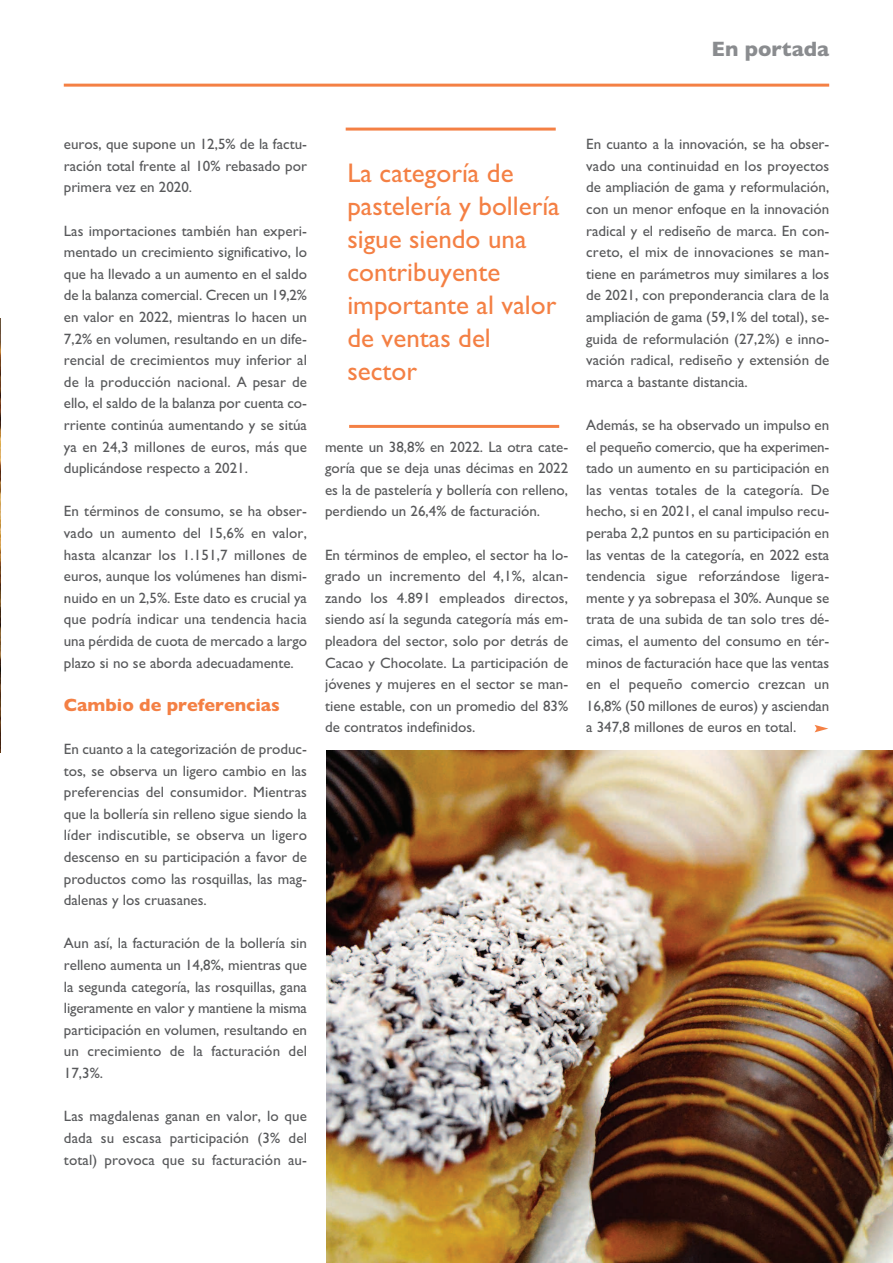
<style>
.page{position:relative;width:893px;height:1263px;background:#fff}
.page>*{position:absolute;margin:0;border:0;box-sizing:border-box;transform-origin:0 0}
.t1{font:27px/33px "Gill Sans";color:#f48044}
.t2{font:700 21px "Gill Sans";color:#8a8c8f}
.t3{font:700 18px "Gill Sans";color:#f48044}
.t4{font:15px/21.6px "Gill Sans";color:#57585a;text-align:justify}
</style>
<div class="page">
<hr style="left:64px;top:84px;width:765px;height:3px;background:#f48044">
<img style="left:0;top:319px;width:1px;height:433px">
<img style="left:326px;top:750px;width:567px;height:513px">
<hr style="left:346px;top:128px;width:210px;height:3px;background:#f48044">
<hr style="left:349px;top:425px;width:210px;height:3px;background:#f48044">
<svg style="left:814px;top:725px;width:14px;height:7px"></svg>
<h2 class="t2" style="left:712px;top:36px;width:119px">En portada</h2>
<p class="t4" style="left:64px;top:133px;width:245px">euros, que supone un 12,5% de la factu&shy;ración total frente al 10% rebasado por primera vez en 2020.</p>
<p class="t4" style="left:64px;top:220px;width:245px">Las importaciones también han experi&shy;mentado un crecimiento significativo, lo que ha llevado a un aumento en el saldo de la balanza comercial. Crecen un 19,2% en valor en 2022, mientras lo hacen un 7,2% en volumen, resultando en un dife&shy;rencial de crecimientos muy inferior al de la producción nacional. A pesar de ello, el saldo de la balanza por cuenta co&shy;rriente continúa aumentando y se sitúa ya en 24,3 millones de euros, más que duplicándose respecto a 2021.</p>
<p class="t4" style="left:64px;top:500px;width:245px">En términos de consumo, se ha obser&shy;vado un aumento del 15,6% en valor, hasta alcanzar los 1.151,7 millones de euros, aunque los volúmenes han dismi&shy;nuido en un 2,5%. Este dato es crucial ya que podría indicar una tendencia hacia una pérdida de cuota de mercado a largo plazo si no se aborda adecuadamente.</p>
<p class="t3" style="left:64px;top:694px;width:218px">Cambio de preferencias</p>
<p class="t4" style="left:64px;top:738px;width:245px">En cuanto a la categorización de produc&shy;tos, se observa un ligero cambio en las preferencias del consumidor. Mientras que la bollería sin relleno sigue siendo la líder indiscutible, se observa un ligero descenso en su participación a favor de productos como las rosquillas, las mag&shy;dalenas y los cruasanes.</p>
<p class="t4" style="left:64px;top:932px;width:245px">Aun así, la facturación de la bollería sin relleno aumenta un 14,8%, mientras que la segunda categoría, las rosquillas, gana ligeramente en valor y mantiene la misma participación en volumen, resultando en un crecimiento de la facturación del 17,3%.</p>
<p class="t4" style="left:64px;top:1105px;width:245px">Las magdalenas ganan en valor, lo que dada su escasa participación (3% del total) provoca que su facturación au-</p>
<h1 class="t1" style="left:347px;top:157px;width:214px">La categoría de pastelería y bollería sigue siendo una contribuyente importante al valor de ventas del sector</h1>
<p class="t4" style="left:325px;top:436px;width:245px">mente un 38,8% en 2022. La otra cate&shy;goría que se deja unas décimas en 2022 es la de pastelería y bollería con relleno, perdiendo un 26,4% de facturación.</p>
<p class="t4" style="left:325px;top:544px;width:245px">En términos de empleo, el sector ha lo&shy;grado un incremento del 4,1%, alcan&shy;zando los 4.891 empleados directos, siendo así la segunda categoría más em&shy;pleadora del sector, solo por detrás de Cacao y Chocolate. La participación de jóvenes y mujeres en el sector se man&shy;tiene estable, con un promedio del 83% de contratos indefinidos.</p>
<p class="t4" style="left:586px;top:133px;width:245px">En cuanto a la innovación, se ha obser&shy;vado una continuidad en los proyectos de ampliación de gama y reformulación, con un menor enfoque en la innovación radical y el rediseño de marca. En con&shy;creto, el mix de innovaciones se man&shy;tiene en parámetros muy similares a los de 2021, con preponderancia clara de la ampliación de gama (59,1% del total), se&shy;guida de reformulación (27,2%) e inno&shy;vación radical, rediseño y extensión de marca a bastante distancia.</p>
<p class="t4" style="left:586px;top:414px;width:245px">Además, se ha observado un impulso en el pequeño comercio, que ha experimen&shy;tado un aumento en su participación en las ventas totales de la categoría. De hecho, si en 2021, el canal impulso recu&shy;peraba 2,2 puntos en su participación en las ventas de la categoría, en 2022 esta tendencia sigue reforzándose ligera&shy;mente y ya sobrepasa el 30%. Aunque se trata de una subida de tan solo tres dé&shy;cimas, el aumento del consumo en tér&shy;minos de facturación hace que las ventas en el pequeño comercio crezcan un 16,8% (50 millones de euros) y asciendan a 347,8 millones de euros en total.</p>
</div>
